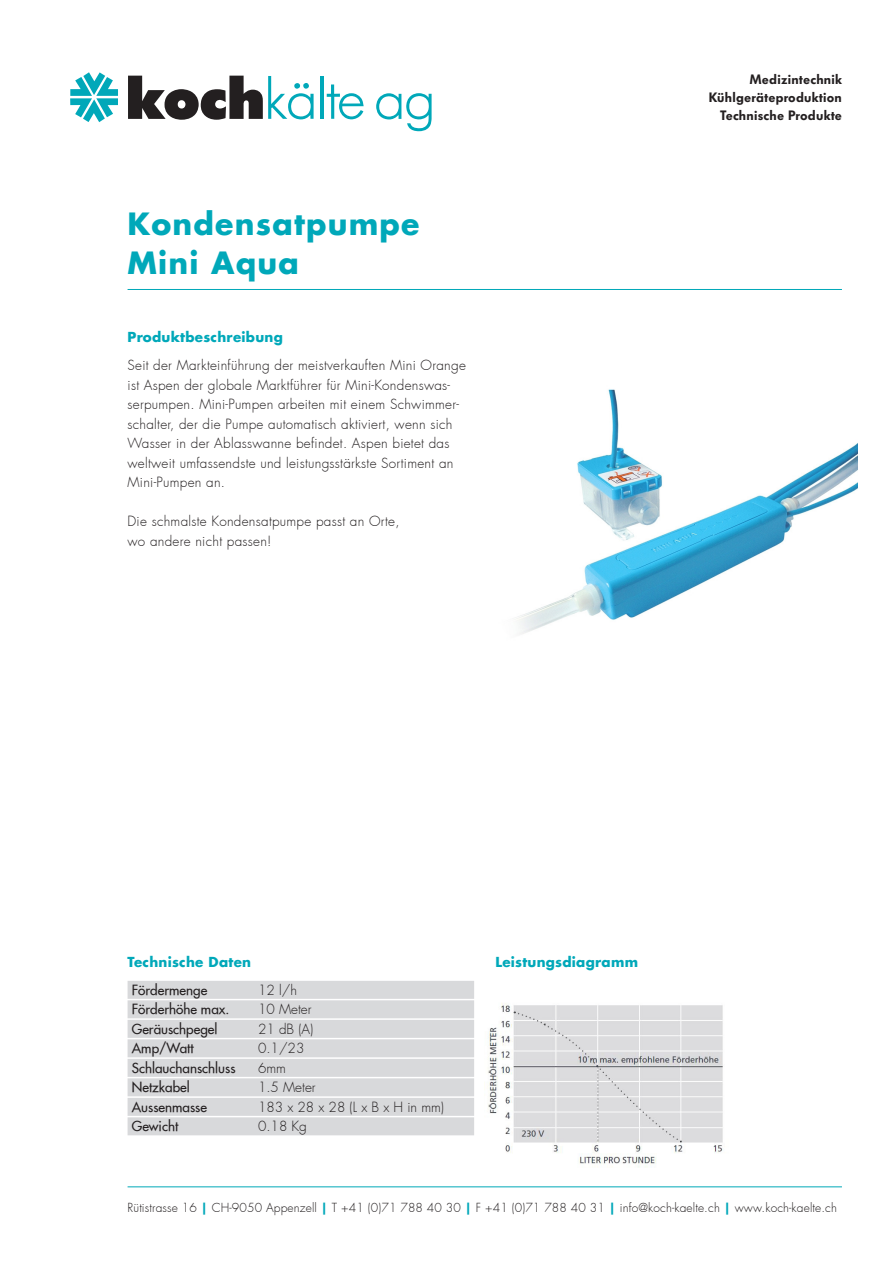
<style>
.page{position:relative;width:893px;height:1263px;background:#fff}
.page>*{position:absolute;margin:0;border:0;box-sizing:border-box;transform-origin:0 0}
.t1{font:700 30px/39px "Futura";letter-spacing:.04em;color:#00a8b9}
.t2{font:300 13.5px/19.5px "Futura";letter-spacing:.02em;color:#231f20}
.t3{font:500 13.5px "Futura";color:#231f20}
.t4{font:600 13.5px/18px "Futura BQ";letter-spacing:.02em;color:#231f20;text-align:right}
.t5{font:700 13.5px "Futura";letter-spacing:.02em;color:#00a8b9}
.t6{font:300 13.5px "Futura";color:#231f20}
.t7{font:300 12px "Futura";letter-spacing:.01em;color:#231f20}
.s1{font-weight:700;color:#00a8b9}
</style>
<div class="page">
<img style="left:517px;top:389px;width:341px;height:245px">
<svg style="left:70px;top:72px;width:48px;height:50px"></svg>
<svg style="left:128px;top:76px;width:186px;height:44px"></svg>
<hr style="left:320px;top:76px;width:3px;height:43px;background:#00a8b9">
<svg style="left:327px;top:84px;width:37px;height:35px"></svg>
<svg style="left:376px;top:93px;width:56px;height:38px"></svg>
<hr style="left:128px;top:289px;width:714px;height:1px;background:#00a8b9">
<hr style="left:128px;top:1186px;width:714px;height:1px;background:#00a8b9">
<div style="left:128px;top:981px;width:346px;height:18px;background:#d8d9db"></div>
<div style="left:128px;top:1000px;width:346px;height:18px;background:#d8d9db"></div>
<div style="left:128px;top:1020px;width:346px;height:18px;background:#d8d9db"></div>
<div style="left:128px;top:1039px;width:346px;height:18px;background:#d8d9db"></div>
<div style="left:128px;top:1059px;width:346px;height:18px;background:#d8d9db"></div>
<div style="left:128px;top:1078px;width:346px;height:18px;background:#d8d9db"></div>
<div style="left:128px;top:1098px;width:346px;height:18px;background:#d8d9db"></div>
<div style="left:128px;top:1117px;width:346px;height:18px;background:#d8d9db"></div>
<img style="left:488px;top:1003px;width:235px;height:165px">
<h1 class="t1" style="left:128px;top:204px;width:293px">Kondensatpumpe<br>Mini Aqua</h1>
<p class="t5" style="left:128px;top:328px;width:157px">Produktbeschreibung</p>
<p class="t2" style="left:128px;top:356px;width:340px">Seit der Markteinführung der meistverkauften Mini Orange ist Aspen der globale Marktführer für Mini-Kondenswas&shy;serpumpen. Mini-Pumpen arbeiten mit einem Schwimmer&shy;schalter, der die Pumpe automatisch aktiviert, wenn sich Wasser in der Ablasswanne befindet. Aspen bietet das weltweit umfassendste und leistungsstärkste Sortiment an Mini-Pumpen an.</p>
<p class="t2" style="left:128px;top:512px;width:274px">Die schmalste Kondensatpumpe passt an Orte, wo andere nicht passen!</p>
<p class="t4" style="left:709px;top:71px;width:135px">Medizintechnik<br>Kühlgeräteproduktion<br>Technische Produkte</p>
<p class="t5" style="left:128px;top:953px;width:125px">Technische Daten</p>
<p class="t3" style="left:132px;top:981px;width:77px">Fördermenge</p>
<p class="t2" style="left:258px;top:980px;width:40px">12 l/h</p>
<p class="t3" style="left:132px;top:1001px;width:99px">Förderhöhe max.</p>
<p class="t2" style="left:258px;top:1000px;width:55px">10 Meter</p>
<p class="t3" style="left:132px;top:1020px;width:87px">Geräuschpegel</p>
<p class="t2" style="left:258px;top:1019px;width:57px">21 dB (A)</p>
<p class="t3" style="left:132px;top:1040px;width:63px">Amp/Watt</p>
<p class="t2" style="left:258px;top:1039px;width:48px">0.1/23</p>
<p class="t3" style="left:132px;top:1059px;width:105px">Schlauchanschluss</p>
<p class="t2" style="left:258px;top:1058px;width:29px">6mm</p>
<p class="t3" style="left:132px;top:1079px;width:59px">Netzkabel</p>
<p class="t2" style="left:258px;top:1078px;width:59px">1.5 Meter</p>
<p class="t3" style="left:132px;top:1098px;width:77px">Aussenmasse</p>
<p class="t6" style="left:258px;top:1099px;width:188px">183 x 28 x 28 (L x B x H in mm)</p>
<p class="t3" style="left:132px;top:1118px;width:48px">Gewicht</p>
<p class="t2" style="left:258px;top:1117px;width:50px">0.18 Kg</p>
<p class="t5" style="left:495px;top:953px;width:144px">Leistungsdiagramm</p>
<p class="t7" style="left:128px;top:1200px;width:711px">Rütistrasse 16 <span class="s1">|</span> CH-9050 Appenzell <span class="s1">|</span> T +41 (0)71 788 40 30 <span class="s1">|</span> F +41 (0)71 788 40 31 <span class="s1">|</span> info@koch-kaelte.ch <span class="s1">|</span> www.koch-kaelte.ch</p>
</div>
